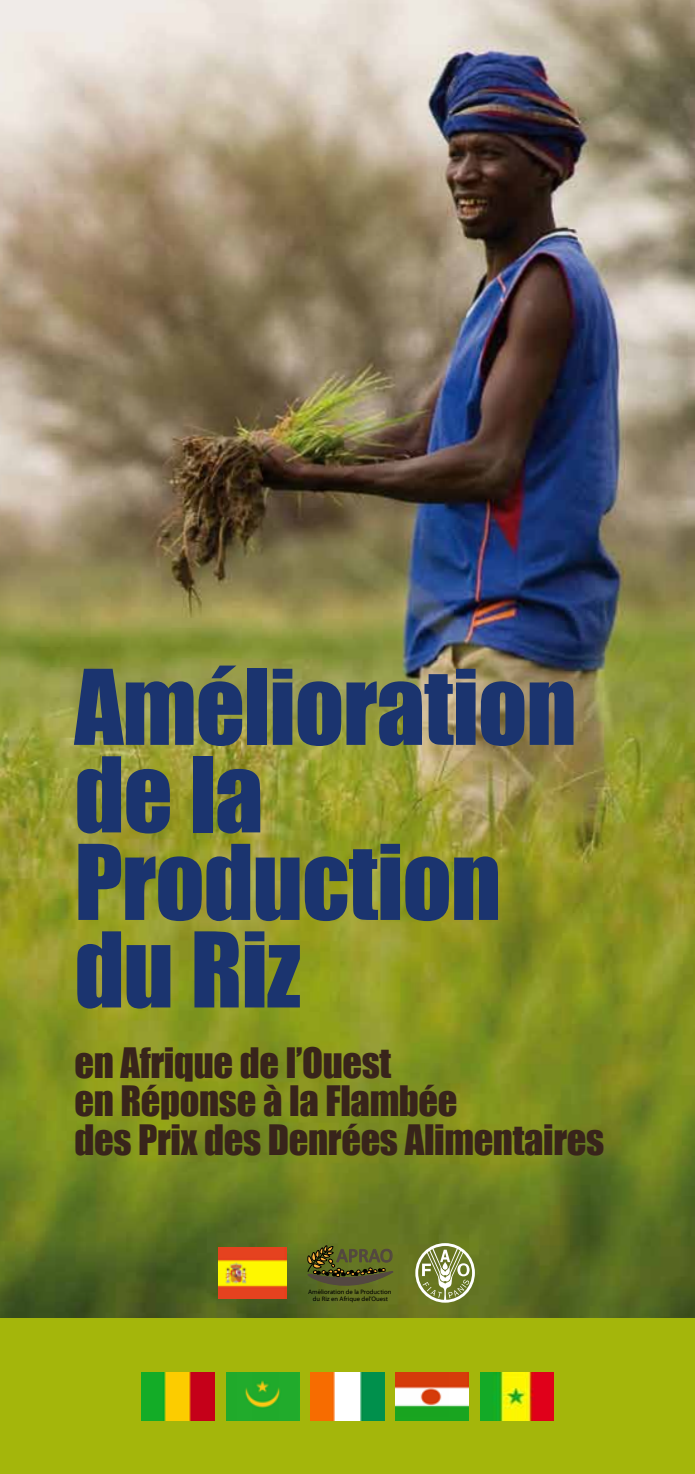
<style>
.page{position:relative;width:695px;height:1474px;background:#fff}
.page>*{position:absolute;margin:0;border:0;box-sizing:border-box;transform-origin:0 0}
.t1{font:96.25px/87.5px "Impact";letter-spacing:-.01em;color:#1b346f}
.t2{font:38.5px/38.5px "Impact";letter-spacing:-.01em;color:#38241b}
.t3{font:19.78px "Calibri";color:#534741}
.t4{font:6.48px/6.8px "Myriad Web Pro";color:#000;text-align:center}
</style>
<div class="page">
<img style="left:0;top:0;width:694px;height:1318px">
<img style="left:219px;top:1247px;width:67px;height:51px">
<svg style="left:415px;top:1243px;width:60px;height:59px"></svg>
<svg style="left:305px;top:1245px;width:90px;height:51px;background:#5a6025"></svg>
<div style="left:0;top:1318px;width:694px;height:155px;background:#a4b60b"></div>
<img style="left:141px;top:1372px;width:74px;height:48px">
<img style="left:226px;top:1372px;width:73px;height:48px">
<img style="left:311px;top:1372px;width:73px;height:48px">
<img style="left:395px;top:1372px;width:74px;height:48px">
<img style="left:480px;top:1372px;width:73px;height:48px">
<h1 class="t1" style="left:74px;top:661px;width:503px">Amélioration de la<br>Production du Riz</h1>
<p class="t2" style="left:74px;top:1042px;width:531px">en Afrique de l’Ouest<br>en Réponse à la Flambée<br>des Prix des Denrées Alimentaires</p>
<p class="t3" style="left:336px;top:1242px;width:58px">APRAO</p>
<p class="t4" style="left:308px;top:1288px;width:85px">Amélioration de la Production du Riz en Afrique del’Ouest</p>
</div>
